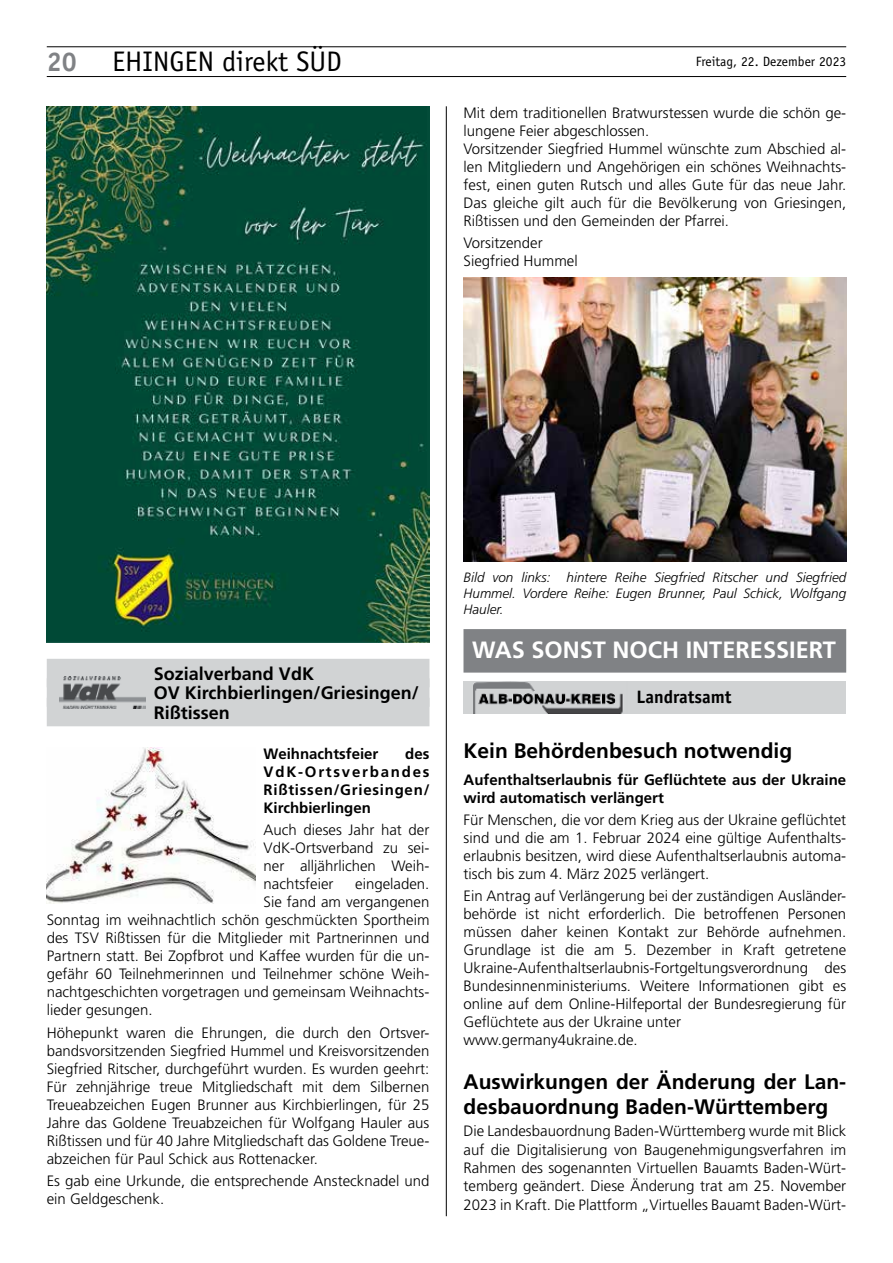
<style>
.page{position:relative;width:893px;height:1263px;background:#fff}
.page>*{position:absolute;margin:0;border:0;box-sizing:border-box;transform-origin:0 0}
.t1{font:28.35px "Officina Sans";color:#000}
.t2{font:700 23.55px "Frutiger";color:#fff}
.t3{font:700 21px/25.2px "Frutiger";color:#000}
.t4{font:700 18px/19.5px "Frutiger";color:#000}
.t5{font:700 18px "Officina Sans";color:#000}
.t6{font:300 15px/18px "Frutiger";color:#000;text-align:justify}
.t7{font:700 15px/18px "Frutiger";color:#000;text-align:justify}
.t8{font:italic 300 13.5px/16.2px "Frutiger";color:#000;text-align:justify}
.t9{font:13.5px "Officina Sans";color:#000}
.s1{font-weight:700;font-size:27px;color:#808285}
</style>
<div class="page">
<hr style="left:446px;top:106px;width:1px;height:1110px;background:#000">
<hr style="left:47px;top:76px;width:799px;height:1px;background:#000">
<hr style="left:47px;top:47px;width:799px;height:1px;background:#000">
<img style="left:47px;top:106px;width:382px;height:536px">
<div style="left:47px;top:659px;width:382px;height:28px;background:#d1d3d4"></div>
<div style="left:47px;top:678px;width:382px;height:29px;background:#d1d3d4"></div>
<div style="left:47px;top:698px;width:382px;height:28px;background:#d1d3d4"></div>
<img style="left:60px;top:676px;width:85px;height:33px">
<img style="left:463px;top:278px;width:383px;height:283px">
<div style="left:463px;top:630px;width:383px;height:42px;background:#808285"></div>
<div style="left:463px;top:681px;width:383px;height:33px;background:#d1d3d4"></div>
<img style="left:473px;top:682px;width:150px;height:31px">
<img style="left:47px;top:747px;width:208px;height:156px">
<h1 class="t1" style="left:47px;top:45px;width:297px"><span class="s1">20</span> EHINGEN direkt SÜD</h1>
<p class="t9" style="left:696px;top:53px;width:152px">Freitag, 22. Dezember 2023</p>
<p class="t6" style="left:463px;top:104px;width:384px;text-align:left">Mit dem traditionellen Bratwurstessen wurde die schön ge&shy;lungene Feier abgeschlossen.<br>Vorsitzender Siegfried Hummel wünschte zum Abschied al&shy;len Mitgliedern und Angehörigen ein schönes Weihnachts&shy;fest, einen guten Rutsch und alles Gute für das neue Jahr.<br>Das gleiche gilt auch für die Bevölkerung von Griesingen, Rißtissen und den Gemeinden der Pfarrei.</p>
<p class="t6" style="left:463px;top:234px;width:116px">Vorsitzender<br>Siegfried Hummel</p>
<p class="t4" style="left:154px;top:664px;width:266px">Sozialverband VdK<br>OV Kirchbierlingen/Griesingen/<br>Rißtissen</p>
<p class="t7" style="left:264px;top:745px;width:116px">Weihnachtsfeier</p>
<p class="t7" style="left:264px;top:745px;width:167px;text-indent:142px">des VdK-Ortsverbandes Rißtissen/Griesingen/ Kirchbierlingen</p>
<p class="t6" style="left:264px;top:821px;width:167px">Auch dieses Jahr hat der VdK-Ortsverband zu sei&shy;ner alljährlichen Weih&shy;nachtsfeier</p>
<p class="t6" style="left:355px;top:875px;width:76px">eingeladen.</p>
<p class="t6" style="left:264px;top:893px;width:167px">Sie fand am vergangenen</p>
<p class="t6" style="left:47px;top:911px;width:384px">Sonntag im weihnachtlich schön geschmückten Sportheim</p>
<p class="t6" style="left:47px;top:929px;width:384px">des TSV Rißtissen für die Mitglieder mit Partnerinnen und</p>
<p class="t6" style="left:47px;top:947px;width:384px">Partnern statt. Bei Zopfbrot und Kaffee wurden für die un-</p>
<p class="t6" style="left:47px;top:965px;width:384px">gefähr 60 Teilnehmerinnen und Teilnehmer schöne Weih-</p>
<p class="t6" style="left:47px;top:983px;width:384px">nachtgeschichten vorgetragen und gemeinsam Weihnachts-</p>
<p class="t6" style="left:47px;top:1001px;width:107px">lieder gesungen.</p>
<p class="t6" style="left:47px;top:1024px;width:384px">Höhepunkt waren die Ehrungen, die durch den Ortsver&shy;bandsvorsitzenden Siegfried Hummel und Kreisvorsitzenden Siegfried Ritscher, durchgeführt wurden. Es wurden geehrt:<br>Für zehnjährige treue Mitgliedschaft mit dem Silbernen Treueabzeichen Eugen Brunner aus Kirchbierlingen, für 25<br>Jahre das Goldene Treuabzeichen für Wolfgang Hauler aus Rißtissen und für 40 Jahre Mitgliedschaft das Goldene Treue&shy;abzeichen für Paul Schick aus Rottenacker.</p>
<p class="t6" style="left:47px;top:1172px;width:384px">Es gab eine Urkunde, die entsprechende Anstecknadel und ein Geldgeschenk.</p>
<p class="t8" style="left:463px;top:569px;width:384px">Bild von links: hintere Reihe Siegfried Ritscher und Siegfried Hummel. Vordere Reihe: Eugen Brunner, Paul Schick, Wolfgang Hauler.</p>
<h2 class="t2" style="left:472px;top:636px;width:365px">WAS SONST NOCH INTERESSIERT</h2>
<p class="t5" style="left:636px;top:685px;width:96px">Landratsamt</p>
<h3 class="t3" style="left:463px;top:738px;width:330px">Kein Behördenbesuch notwendig</h3>
<p class="t7" style="left:463px;top:771px;width:384px">Aufenthaltserlaubnis für Geflüchtete aus der Ukraine wird automatisch verlängert</p>
<p class="t6" style="left:463px;top:811px;width:384px">Für Menschen, die vor dem Krieg aus der Ukraine geflüchtet sind und die am 1. Februar 2024 eine gültige Aufenthalts&shy;erlaubnis besitzen, wird diese Aufenthaltserlaubnis automa&shy;tisch bis zum 4. März 2025 verlängert.</p>
<p class="t6" style="left:463px;top:887px;width:384px;text-align:left">Ein Antrag auf Verlängerung bei der zuständigen Ausländer&shy;behörde ist nicht erforderlich. Die betroffenen Personen müssen daher keinen Kontakt zur Behörde aufnehmen.<br>Grundlage ist die am 5. Dezember in Kraft getretene Ukraine-Aufenthaltserlaubnis-Fortgeltungsverordnung des Bundesinnenministeriums. Weitere Informationen gibt es online auf dem Online-Hilfeportal der Bundesregierung für Geflüchtete aus der Ukraine unter www.germany4ukraine.de.</p>
<h3 class="t3" style="left:463px;top:1069px;width:384px">Auswirkungen der Änderung der Lan&shy;desbauordnung Baden-Württemberg</h3>
<p class="t6" style="left:463px;top:1122px;width:384px">Die Landesbauordnung Baden-Württemberg wurde mit Blick auf die Digitalisierung von Baugenehmigungsverfahren im Rahmen des sogenannten Virtuellen Bauamts Baden-Würt&shy;temberg geändert. Diese Änderung trat am 25. November 2023 in Kraft. Die Plattform „Virtuelles Bauamt Baden-Würt-</p>
</div>
